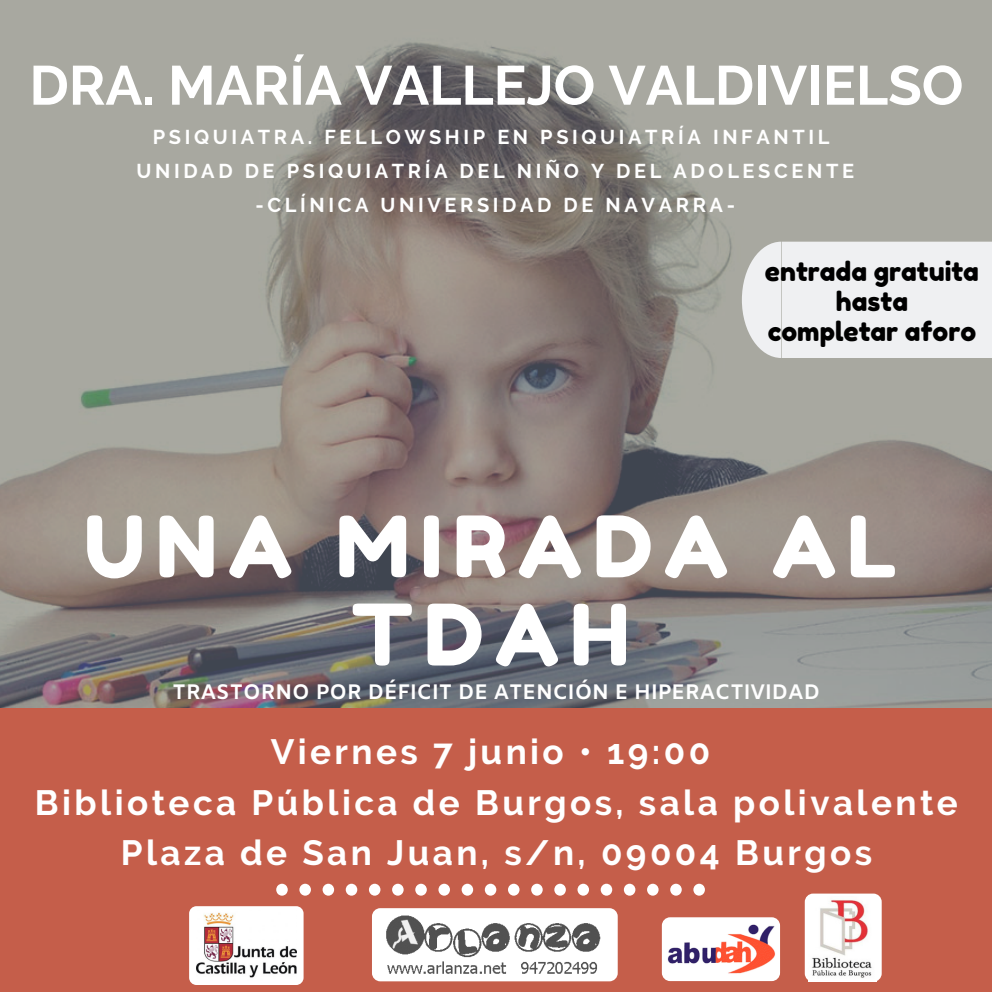
<style>
.page{position:relative;width:992px;height:992px;background:#fff}
.page>*{position:absolute;margin:0;border:0;box-sizing:border-box;transform-origin:0 0}
.t1{font:84.5px/88.2px "Fredoka One";letter-spacing:.13em;color:#fff;text-align:center}
.t2{font:700 55px "Raleway";color:#fff}
.t3{font:700 35px/50.8px "Raleway";letter-spacing:.1em;color:#fff;text-align:center}
.t4{font:26.25px/30px "Fredoka One";color:#000;text-align:center}
.t5{font:700 21px "Amiko";color:#fff}
.t6{font:700 20px/33.8px "Raleway";letter-spacing:.18em;color:#fff;text-align:center}
</style>
<div class="page">
<img style="left:0;top:0;width:992px;height:709px">
<div style="left:0;top:709px;width:992px;height:283px;background:#c55e4a"></div>
<div style="left:742px;top:242px;width:250px;height:116px;background:#eff0f2"></div>
<svg style="left:276px;top:884px;width:429px;height:12px"></svg>
<div style="left:372px;top:908px;width:246px;height:73px;background:#fff;border-radius:8px"></div>
<img style="left:377px;top:915px;width:227px;height:67px">
<div style="left:662px;top:917px;width:118px;height:64px;background:#fff;border-radius:8px"></div>
<img style="left:667px;top:924px;width:108px;height:50px">
<div style="left:805px;top:893px;width:77px;height:89px;background:#fff;border-radius:8px"></div>
<img style="left:808px;top:900px;width:64px;height:81px">
<div style="left:189px;top:906px;width:115px;height:79px;background:#fff;border-radius:7px"></div>
<img style="left:197px;top:912px;width:99px;height:66px">
<h2 class="t2" style="left:29px;top:53px;width:935px">DRA. MARÍA VALLEJO VALDIVIELSO</h2>
<p class="t6" style="left:136px;top:121px;width:719px">PSIQUIATRA. FELLOWSHIP EN PSIQUIATRÍA INFANTIL<br>UNIDAD DE PSIQUIATRÍA DEL NIÑO Y DEL ADOLESCENTE -CLÍNICA UNIVERSIDAD DE NAVARRA-</p>
<h3 class="t4" style="left:765px;top:256px;width:216px">entrada gratuita hasta<br>completar aforo</h3>
<h1 class="t1" style="left:84px;top:502px;width:815px">UNA MIRADA AL<br>TDAH</h1>
<p class="t5" style="left:173px;top:679px;width:649px">TRASTORNO POR DÉFICIT DE ATENCIÓN E HIPERACTIVIDAD</p>
<h3 class="t3" style="left:35px;top:726px;width:924px">Viernes 7 junio • 19:00<br>Biblioteca Pública de Burgos, sala polivalente<br>Plaza de San Juan, s/n, 09004 Burgos</h3>
</div>
